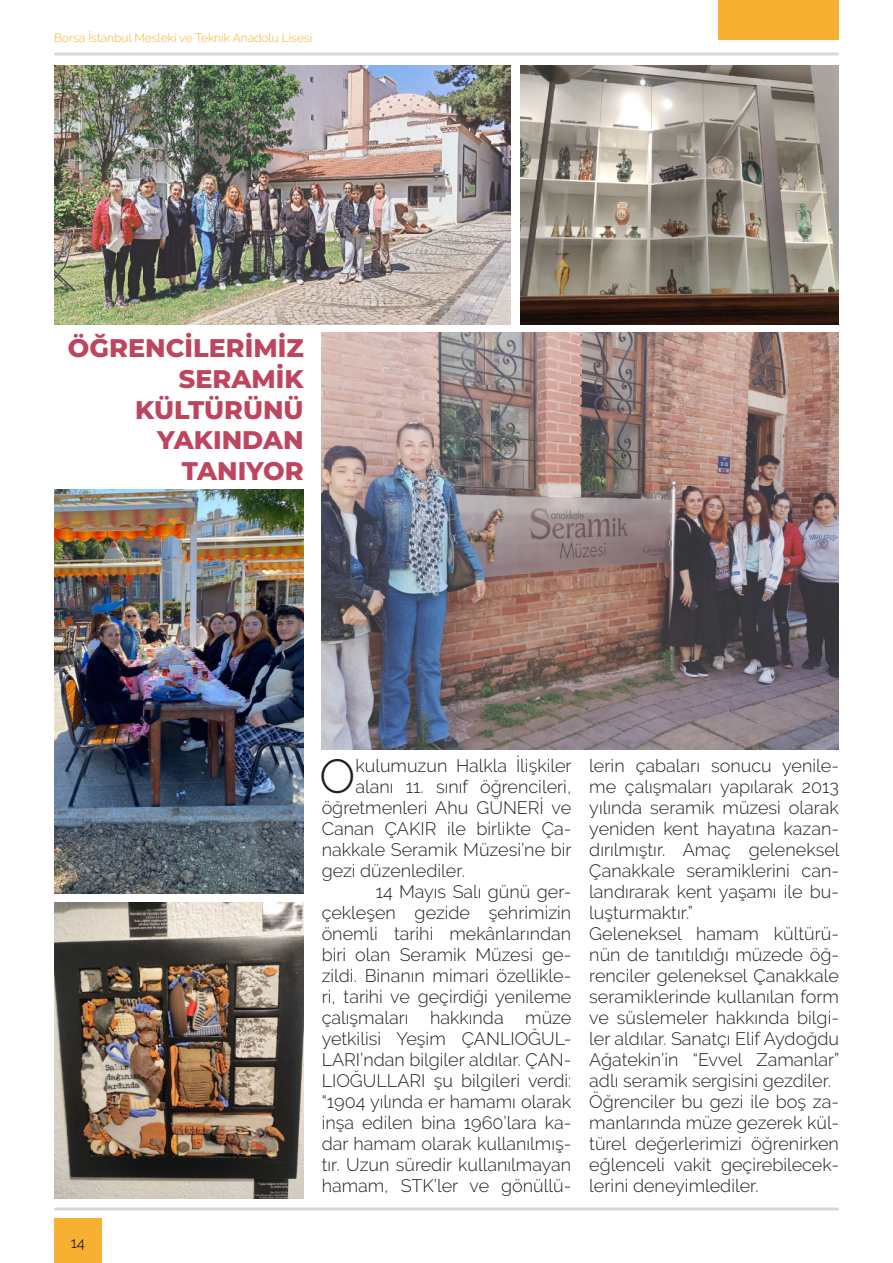
<style>
.page{position:relative;width:893px;height:1263px;background:#fff}
.page>*{position:absolute;margin:0;border:0;box-sizing:border-box;transform-origin:0 0}
.t1{font:300 47.55px "Raleway";color:#231f20}
.t2{font:800 25.5px/30.6px "Montserrat";color:#bd455d;text-align:right}
.t3{font:300 18px/21px "Raleway";color:#231f20}
.t4{font:300 15px "Raleway";color:#000}
.t5{font:300 12px "Raleway";color:#f7b032}
</style>
<div class="page">
<svg style="left:54px;top:52px;width:785px;height:4px;background:#e1e1e2"></svg>
<div style="left:54px;top:1218px;width:48px;height:45px;background:#f7b032"></div>
<svg style="left:54px;top:1207px;width:785px;height:3px;background:#dededf"></svg>
<div style="left:718px;top:0;width:121px;height:40px;background:#f7b032"></div>
<img style="left:322px;top:333px;width:517px;height:416px">
<img style="left:54px;top:489px;width:250px;height:404px">
<img style="left:54px;top:65px;width:456px;height:259px">
<img style="left:520px;top:65px;width:319px;height:259px">
<img style="left:54px;top:903px;width:250px;height:295px">
<p class="t5" style="left:54px;top:31px;width:260px">Borsa İstanbul Mesleki ve Teknik Anadolu Lisesi</p>
<h2 class="t2" style="left:68px;top:333px;width:237px">ÖĞRENCİLERİMİZ<br>SERAMİK<br>KÜLTÜRÜNÜ<br>YAKINDAN<br>TANIYOR</h2>
<p class="t4" style="left:71px;top:1234px;width:16px">14</p>
<h1 class="t1" style="left:320px;top:758px;width:37px">O</h1>
<p class="t3" style="left:355px;top:755px;width:218px">kulumuzun Halkla İlişkiler</p>
<p class="t3" style="left:355px;top:776px;width:217px">alanı 11. sınıf öğrencileri,</p>
<p class="t3" style="left:322px;top:797px;width:251px">öğretmenleri Ahu GÜNERİ ve</p>
<p class="t3" style="left:322px;top:818px;width:251px">Canan ÇAKIR ile birlikte Ça-</p>
<p class="t3" style="left:322px;top:839px;width:252px">nakkale Seramik Müzesi’ne bir</p>
<p class="t3" style="left:322px;top:860px;width:145px">gezi düzenlediler.</p>
<p class="t3" style="left:376px;top:881px;width:197px">14 Mayıs Salı günü ger-</p>
<p class="t3" style="left:322px;top:902px;width:251px">çekleşen gezide şehrimizin</p>
<p class="t3" style="left:322px;top:923px;width:251px">önemli tarihi mekânlarından</p>
<p class="t3" style="left:322px;top:944px;width:251px">biri olan Seramik Müzesi ge-</p>
<p class="t3" style="left:322px;top:965px;width:251px">zildi. Binanın mimari özellikle-</p>
<p class="t3" style="left:322px;top:986px;width:251px">ri, tarihi ve geçirdiği yenileme</p>
<p class="t3" style="left:322px;top:1007px;width:251px">çalışmaları hakkında müze</p>
<p class="t3" style="left:322px;top:1028px;width:251px">yetkilisi Yeşim ÇANLIOĞUL-</p>
<p class="t3" style="left:322px;top:1049px;width:251px">LARI’ndan bilgiler aldılar. ÇAN-</p>
<p class="t3" style="left:322px;top:1070px;width:251px">LIOĞULLARI şu bilgileri verdi:</p>
<p class="t3" style="left:322px;top:1091px;width:251px">“1904 yılında er hamamı olarak</p>
<p class="t3" style="left:322px;top:1112px;width:251px">inşa edilen bina 1960’lara ka-</p>
<p class="t3" style="left:322px;top:1133px;width:251px">dar hamam olarak kullanılmış-</p>
<p class="t3" style="left:322px;top:1154px;width:251px">tır. Uzun süredir kullanılmayan</p>
<p class="t3" style="left:322px;top:1175px;width:251px">hamam, STK’ler ve gönüllü-</p>
<p class="t3" style="left:589px;top:755px;width:252px">lerin çabaları sonucu yenile&shy;me çalışmaları yapılarak 2013 yılında seramik müzesi olarak yeniden kent hayatına kazan&shy;dırılmıştır. Amaç geleneksel<br>Çanakkale seramiklerini can&shy;landırarak kent yaşamı ile bu&shy;luşturmaktır.”<br>Geleneksel hamam kültürü&shy;nün de tanıtıldığı müzede öğ&shy;renciler geleneksel Çanakkale seramiklerinde kullanılan form ve süslemeler hakkında bilgi&shy;ler aldılar. Sanatçı Elif Aydoğdu<br>Ağatekin’in “Evvel Zamanlar” adlı seramik sergisini gezdiler.<br>Öğrenciler bu gezi ile boş za&shy;manlarında müze gezerek kül&shy;türel değerlerimizi öğrenirken eğlenceli vakit geçirebilecek&shy;lerini deneyimlediler.</p>
</div>
